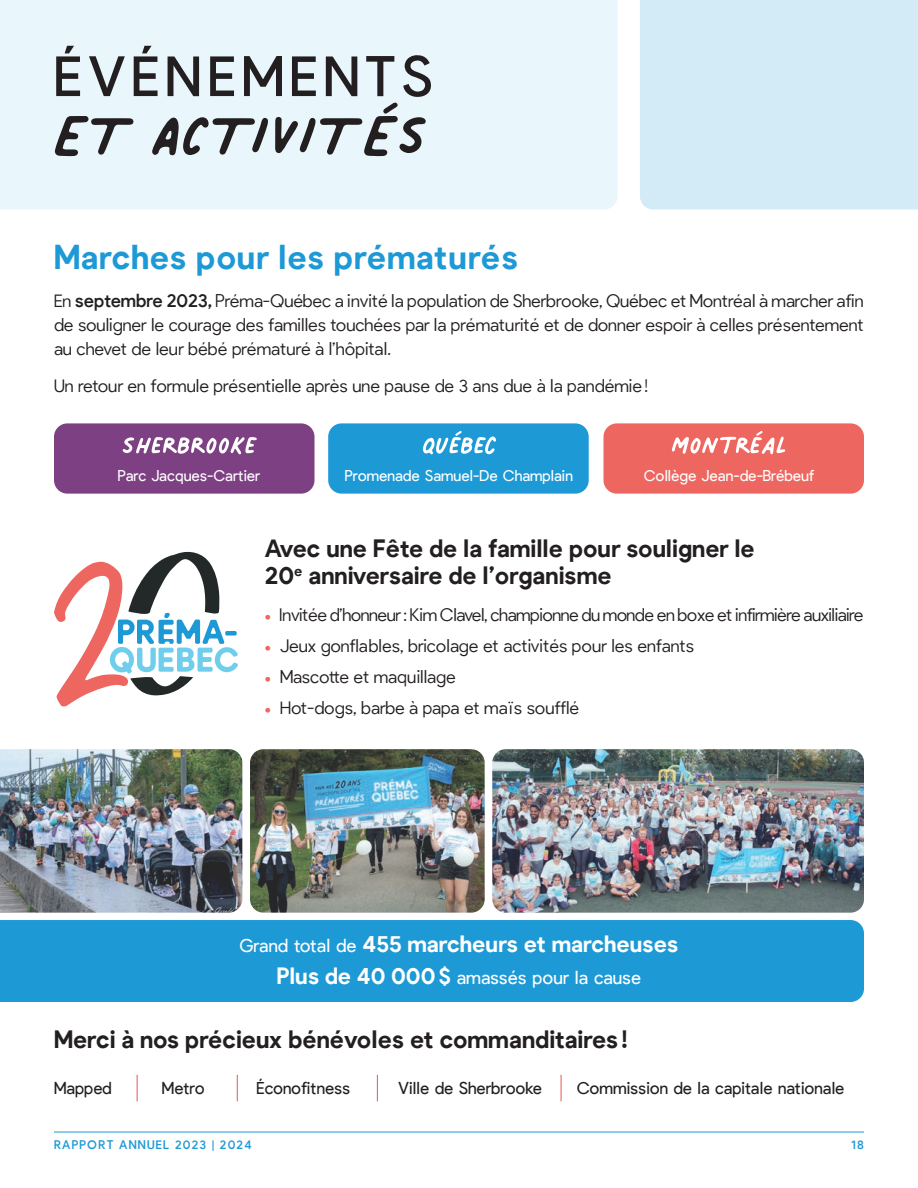
<style>
.page{position:relative;width:918px;height:1188px;background:#fff}
.page>*{position:absolute;margin:0;border:0;box-sizing:border-box;transform-origin:0 0}
.t1{font:116.55px "Palmer Lake Print";color:#231f20}
.t2{font:55.5px "Pulp Display";letter-spacing:.1em;color:#231f20}
.t3{font:51px "Palmer Lake Print";color:#fff}
.t4{font:700 33px "Pulp Display";letter-spacing:.02em;color:#1d99d6}
.t5{font:700 24px/27px "Pulp Display";color:#231f20}
.t6{font:700 22.5px "Pulp Display";color:#fff}
.t7{font:200 18px/24px "Pulp Display";color:#231f20;text-align:justify}
.t8{font:200 18px "Pulp Display";letter-spacing:-.025em;color:#231f20}
.t9{font:300 18px "Pulp Display";color:#fff}
.t10{font:300 16.5px "Pulp Display";color:#231f20}
.t11{font:300 15px "Pulp Display";color:#fff}
.t12{font:500 12px "Pulp Display";letter-spacing:.1em;color:#1d99d6}
.s1{font-weight:500}
.s2{font-weight:700;color:#ed6760}
.s3{font-weight:300;font-size:18px}
.s4{font-weight:700;font-size:22.5px}
</style>
<div class="page">
<hr style="left:54px;top:1132px;width:810px;height:1px;background:#1d99d6">
<div style="left:0;top:920px;width:864px;height:82px;background:#1d99d6"></div>
<div style="left:603px;top:423px;width:261px;height:71px;background:#ed6760;border-radius:13px"></div>
<div style="left:54px;top:423px;width:261px;height:71px;background:#7d4183;border-radius:13px"></div>
<div style="left:328px;top:423px;width:261px;height:71px;background:#1d99d6;border-radius:13px"></div>
<div style="left:0;top:0;width:618px;height:209px;background:#e9f6fb"></div>
<div style="left:640px;top:0;width:278px;height:209px;background:#d2ebf6"></div>
<svg style="left:54px;top:551px;width:184px;height:155px"></svg>
<svg style="left:137px;top:1075px;width:1px;height:26px"></svg>
<svg style="left:237px;top:1075px;width:1px;height:26px"></svg>
<svg style="left:377px;top:1075px;width:1px;height:26px"></svg>
<svg style="left:561px;top:1075px;width:1px;height:26px"></svg>
<img style="left:250px;top:749px;width:235px;height:164px;border-radius:13px">
<img style="left:492px;top:749px;width:372px;height:164px;border-radius:13px">
<img style="left:0;top:749px;width:242px;height:164px">
<h2 class="t2" style="left:54px;top:46px;width:381px">ÉVÉNEMENTS</h2>
<h1 class="t1" style="left:54px;top:75px;width:376px">ET ACTIVITÉS</h1>
<h3 class="t4" style="left:54px;top:239px;width:466px">Marches pour les prématurés</h3>
<p class="t7" style="left:54px;top:289px;width:811px">En <span class="s1">septembre 2023,</span> Préma-Québec a invité la population de Sherbrooke, Québec et Montréal à marcher afin de souligner le courage des familles touchées par la prématurité et de donner espoir à celles présentement au chevet de leur bébé prématuré à l’hôpital.</p>
<p class="t7" style="left:54px;top:375px;width:596px">Un retour en formule présentielle après une pause de 3 ans due à la pandémie!</p>
<h3 class="t3" style="left:122px;top:419px;width:136px">Sherbrooke</h3>
<h3 class="t3" style="left:422px;top:419px;width:76px">Québec</h3>
<h3 class="t3" style="left:672px;top:419px;width:116px">Montréal</h3>
<p class="t11" style="left:118px;top:467px;width:144px">Parc Jacques-Cartier</p>
<p class="t11" style="left:345px;top:467px;width:230px">Promenade Samuel-De Champlain</p>
<p class="t11" style="left:644px;top:467px;width:172px">Collège Jean-de-Brébeuf</p>
<h3 class="t5" style="left:265px;top:535px;width:491px">Avec une Fête de la famille pour souligner le<br>20<sup>e</sup> anniversaire de l’organisme</h3>
<p class="t8" style="left:265px;top:605px;width:600px"><span class="s2">•</span> Invitée d’honneur : Kim Clavel, championne du monde en boxe et infirmière auxiliaire</p>
<p class="t7" style="left:265px;top:634px;width:431px"><span class="s2">•</span> Jeux gonflables, bricolage et activités pour les enfants</p>
<p class="t7" style="left:265px;top:665px;width:193px"><span class="s2">•</span> Mascotte et maquillage</p>
<p class="t7" style="left:265px;top:696px;width:316px"><span class="s2">•</span> Hot-dogs, barbe à papa et maïs soufflé</p>
<p class="t6" style="left:239px;top:931px;width:441px"><span class="s3">Grand total de</span> 455 marcheurs et marcheuses</p>
<p class="t9" style="left:277px;top:968px;width:366px"><span class="s4">Plus de 40 000$</span> amassés pour la cause</p>
<h3 class="t5" style="left:54px;top:1027px;width:575px">Merci à nos précieux bénévoles et commanditaires!</h3>
<p class="t10" style="left:54px;top:1079px;width:59px">Mapped</p>
<p class="t10" style="left:162px;top:1079px;width:44px">Metro</p>
<p class="t10" style="left:256px;top:1079px;width:95px">Éconofitness</p>
<p class="t10" style="left:398px;top:1079px;width:145px">Ville de Sherbrooke</p>
<p class="t10" style="left:577px;top:1079px;width:269px">Commission de la capitale nationale</p>
<p class="t12" style="left:54px;top:1138px;width:199px">RAPPORT ANNUEL 2023 | 2024</p>
<p class="t12" style="left:851px;top:1138px;width:14px">18</p>
</div>
